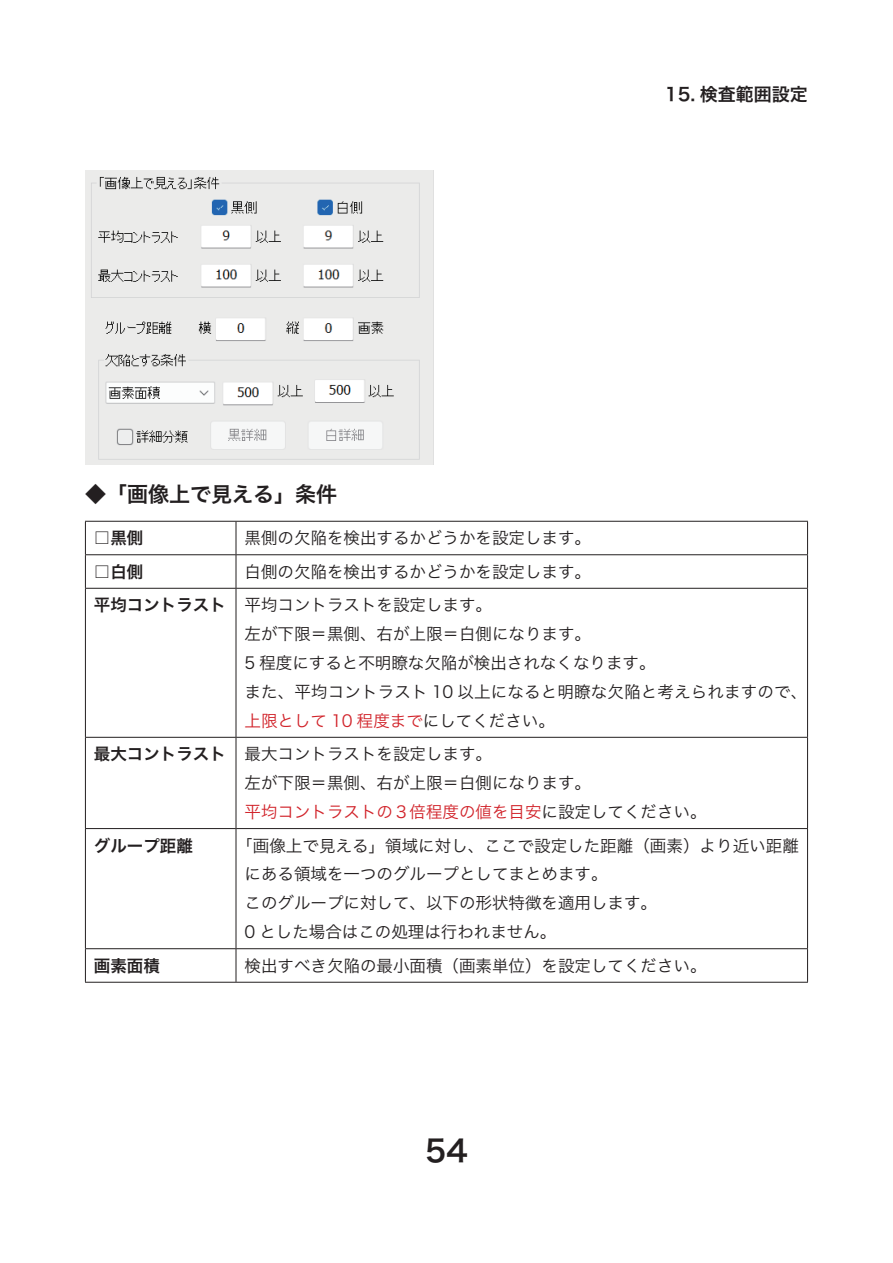
<style>
.page{position:relative;width:893px;height:1263px;background:#fff}
.page>*{position:absolute;margin:0;border:0;box-sizing:border-box;transform-origin:0 0}
.t1{font:30px "Hira Kaku Pro W6";color:#231f20}
.t2{font:21px "Hira Kaku Pro W6";color:#231f20}
.t3{font:18px "Hira Kaku Pro W6";color:#231f20}
.t4{font:16.5px/28.8px "Hira Kaku Pro W3";color:#231f20}
.t5{font:16.5px "Hira Kaku Pro W6";color:#231f20}
.s1{font-family:"Hira Kaku Pro W6"}
.s2{color:#d1232a}
</style>
<div class="page">
<hr style="left:85px;top:521px;width:151px;height:1px;background:#231f20">
<hr style="left:85px;top:522px;width:1px;height:32px;background:#231f20">
<hr style="left:236px;top:521px;width:572px;height:1px;background:#231f20">
<hr style="left:807px;top:522px;width:1px;height:32px;background:#231f20">
<hr style="left:85px;top:554px;width:151px;height:1px;background:#231f20">
<hr style="left:85px;top:555px;width:1px;height:33px;background:#231f20">
<hr style="left:236px;top:554px;width:572px;height:1px;background:#231f20">
<hr style="left:807px;top:555px;width:1px;height:33px;background:#231f20">
<hr style="left:85px;top:588px;width:151px;height:1px;background:#231f20">
<hr style="left:85px;top:589px;width:1px;height:148px;background:#231f20">
<hr style="left:236px;top:588px;width:572px;height:1px;background:#231f20">
<hr style="left:807px;top:589px;width:1px;height:148px;background:#231f20">
<hr style="left:85px;top:737px;width:151px;height:1px;background:#231f20">
<hr style="left:85px;top:738px;width:1px;height:90px;background:#231f20">
<hr style="left:236px;top:737px;width:572px;height:1px;background:#231f20">
<hr style="left:807px;top:738px;width:1px;height:90px;background:#231f20">
<hr style="left:85px;top:828px;width:151px;height:1px;background:#231f20">
<hr style="left:85px;top:829px;width:1px;height:119px;background:#231f20">
<hr style="left:236px;top:828px;width:572px;height:1px;background:#231f20">
<hr style="left:807px;top:829px;width:1px;height:119px;background:#231f20">
<hr style="left:85px;top:948px;width:151px;height:1px;background:#231f20">
<hr style="left:85px;top:949px;width:1px;height:33px;background:#231f20">
<hr style="left:236px;top:948px;width:572px;height:1px;background:#231f20">
<hr style="left:807px;top:949px;width:1px;height:33px;background:#231f20">
<hr style="left:85px;top:982px;width:151px;height:1px;background:#231f20">
<hr style="left:236px;top:982px;width:572px;height:1px;background:#231f20">
<hr style="left:236px;top:522px;width:1px;height:33px;background:#231f20">
<hr style="left:236px;top:555px;width:1px;height:33px;background:#231f20">
<hr style="left:236px;top:588px;width:1px;height:149px;background:#231f20">
<hr style="left:236px;top:737px;width:1px;height:91px;background:#231f20">
<hr style="left:236px;top:828px;width:1px;height:121px;background:#231f20">
<hr style="left:236px;top:949px;width:1px;height:33px;background:#231f20">
<img style="left:85px;top:170px;width:349px;height:295px">
<p class="t2" style="left:85px;top:475px;width:253px">◆「画像上で見える」条件</p>
<p class="t3" style="left:665px;top:78px;width:144px">15. 検査範囲設定</p>
<p class="t5" style="left:94px;top:523px;width:51px">□黒側</p>
<p class="t4" style="left:244px;top:522px;width:348px">黒側の欠陥を検出するかどうかを設定します。</p>
<p class="t5" style="left:94px;top:557px;width:51px">□白側</p>
<p class="t4" style="left:94px;top:554px;width:499px;line-height:33.5px;text-indent:151px">白側の欠陥を検出するかどうかを設定します。<span class="s1">平均コントラスト</span> 平均コントラストを設定します。</p>
<p class="t4" style="left:244px;top:618px;width:564px">左が下限＝黒側、右が上限＝白側になります。<br>5 程度にすると不明瞭な欠陥が検出されなくなります。<br>また、平均コントラスト 10 以上になると明瞭な欠陥と考えられますので、<span class="s2">上限として 10 程度まで</span>にしてください。</p>
<p class="t4" style="left:244px;top:738px;width:464px;text-indent:-151px"><span class="s1">最大コントラスト</span> 最大コントラストを設定します。<br>左が下限＝黒側、右が上限＝白側になります。<br><span class="s2">平均コントラストの３倍程度の値を目安</span>に設定してください。</p>
<p class="t5" style="left:94px;top:830px;width:101px">グループ距離</p>
<p class="t4" style="left:244px;top:830px;width:556px;text-indent:-8px">「画像上で見える」領域に対し、ここで設定した距離（画素）より近い距離にある領域を一つのグループとしてまとめます。<br>このグループに対して、以下の形状特徴を適用します。<br>0 とした場合はこの処理は行われません。</p>
<p class="t5" style="left:94px;top:951px;width:67px">画素面積</p>
<p class="t4" style="left:244px;top:950px;width:463px">検出すべき欠陥の最小面積（画素単位）を設定してください。</p>
<h1 class="t1" style="left:425px;top:1123px;width:44px">54</h1>
</div>
